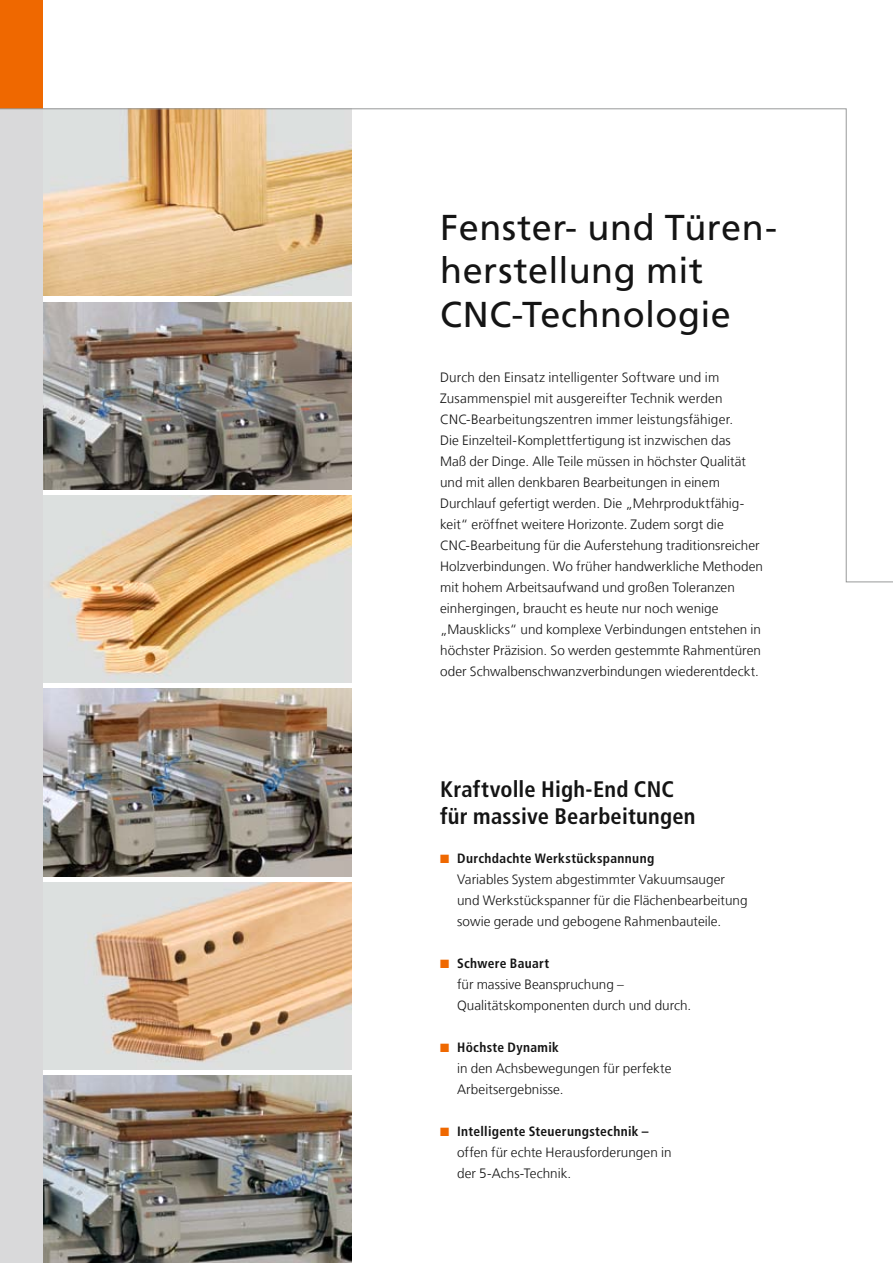
<style>
.page{position:relative;width:893px;height:1263px;background:#fff}
.page>*{position:absolute;margin:0;border:0;box-sizing:border-box;transform-origin:0 0}
.t1{font:36px/43.5px "Frutiger LT Com";letter-spacing:.015em;color:#141414}
.t2{font:700 condensed 22.5px/27px "Frutiger";letter-spacing:.01em;color:#141414}
.t3{font:300 13.5px/21px "Frutiger LT Com";letter-spacing:.005em;color:#141414}
.t4{font:700 condensed 13.5px "Frutiger LT";letter-spacing:.025em;color:#141414}
.s1{color:#ef6800}
</style>
<div class="page">
<img style="left:43px;top:583px;width:309px;height:100px">
<img style="left:43px;top:689px;width:309px;height:187px">
<img style="left:43px;top:882px;width:309px;height:187px">
<img style="left:43px;top:1076px;width:309px;height:187px">
<div style="left:0;top:0;width:43px;height:1263px;background:#d9d9da"></div>
<div style="left:0;top:0;width:43px;height:109px;background:#ef6800"></div>
<svg style="left:0;top:108px;width:893px;height:475px"></svg>
<h1 class="t1" style="left:440px;top:206px;width:336px">Fenster- und Türen&shy;herstellung mit<br>CNC-Technologie</h1>
<p class="t3" style="left:440px;top:367px;width:324px">Durch den Einsatz intelligenter Software und im Zusammenspiel mit ausgereifter Technik werden CNC-Bearbeitungszentren immer leistungsfähiger.<br>Die Einzelteil-Komplettfertigung ist inzwischen das<br>Maß der Dinge. Alle Teile müssen in höchster Qualität und mit allen denkbaren Bearbeitungen in einem Durchlauf gefertigt werden. Die „Mehrproduktfähig&shy;keit“ eröffnet weitere Horizonte. Zudem sorgt die CNC-Bearbeitung für die Auferstehung traditionsreicher Holzverbindungen. Wo früher handwerkliche Methoden mit hohem Arbeitsaufwand und großen Toleranzen einhergingen, braucht es heute nur noch wenige „Mausklicks“ und komplexe Verbindungen entstehen in höchster Präzision. So werden gestemmte Rahmentüren oder Schwalbenschwanzverbindungen wiederentdeckt.</p>
<h2 class="t2" style="left:440px;top:776px;width:257px">Kraftvolle High-End CNC für massive Bearbeitungen</h2>
<p class="t4" style="left:440px;top:850px;width:216px"><span class="s1">■</span> Durchdachte Werkstückspannung</p>
<p class="t3" style="left:457px;top:869px;width:292px">Variables System abgestimmter Vakuumsauger und Werkstückspanner für die Flächenbearbeitung sowie gerade und gebogene Rahmenbauteile.</p>
<p class="t4" style="left:440px;top:955px;width:111px"><span class="s1">■</span> Schwere Bauart</p>
<p class="t3" style="left:457px;top:974px;width:236px">für massive Beanspruchung –<br>Qualitätskomponenten durch und durch.</p>
<p class="t4" style="left:440px;top:1039px;width:120px"><span class="s1">■</span> Höchste Dynamik</p>
<p class="t3" style="left:457px;top:1058px;width:216px">in den Achsbewegungen für perfekte<br>Arbeitsergebnisse.</p>
<p class="t4" style="left:440px;top:1123px;width:210px"><span class="s1">■</span> Intelligente Steuerungstechnik –</p>
<p class="t3" style="left:457px;top:1142px;width:216px">offen für echte Herausforderungen in der 5-Achs-Technik.</p>
</div>
